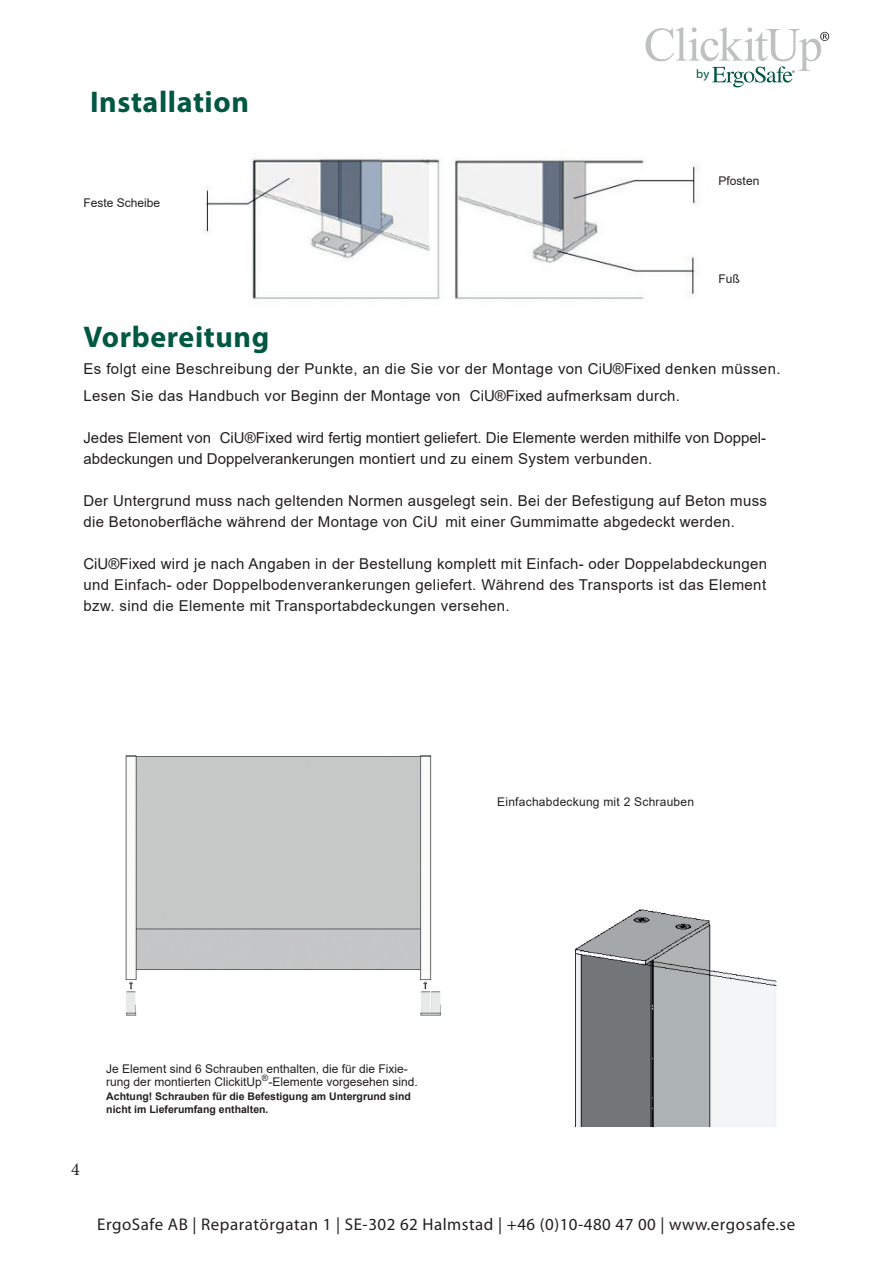
<style>
.page{position:relative;width:893px;height:1263px;background:#fff}
.page>*{position:absolute;margin:0;border:0;box-sizing:border-box;transform-origin:0 0}
.t1{font:700 30px "Myriad Pro";letter-spacing:.02em;color:#005842}
.t2{font:18px "Minion Pro";color:#231f20}
.t3{font:16.95px "Myriad";letter-spacing:.03em;color:#231f20}
.t4{font:15px/21px "Arial";letter-spacing:.02em;color:#231f20}
.t5{font:15px/21px "Arial";color:#231f20}
.t6{font:12.6px "Myriad Pro";color:#005842}
.t7{font:12px/13.5px "Arial";color:#231f20}
.t8{font:12px "Arial";letter-spacing:.02em;color:#231f20}
.t9{font:700 10.5px/13.5px "Arial";color:#231f20}
</style>
<div class="page">
<svg style="left:645px;top:27px;width:184px;height:60px"></svg>
<img style="left:202px;top:157px;width:496px;height:143px">
<img style="left:125px;top:755px;width:317px;height:261px">
<img style="left:575px;top:909px;width:202px;height:218px">
<h1 class="t1" style="left:90px;top:82px;width:160px">Installation</h1>
<p class="t7" style="left:83px;top:196px;width:78px">Feste Scheibe</p>
<p class="t6" style="left:696px;top:66px;width:14px">by</p>
<p class="t7" style="left:719px;top:174px;width:42px">Pfosten</p>
<p class="t7" style="left:719px;top:272px;width:23px">Fuß</p>
<h1 class="t1" style="left:83px;top:318px;width:187px">Vorbereitung</h1>
<p class="t4" style="left:83px;top:355px;width:699px;line-height:27px">Es folgt eine Beschreibung der Punkte, an die Sie vor der Montage von CiU®Fixed denken müssen.<br>Lesen Sie das Handbuch vor Beginn der Montage von CiU®Fixed aufmerksam durch.</p>
<p class="t5" style="left:83px;top:427px;width:684px">Jedes Element von CiU®Fixed wird fertig montiert geliefert. Die Elemente werden mithilfe von Doppel&shy;abdeckungen und Doppelverankerungen montiert und zu einem System verbunden.</p>
<p class="t4" style="left:83px;top:490px;width:685px">Der Untergrund muss nach geltenden Normen ausgelegt sein. Bei der Befestigung auf Beton muss die Betonoberfläche während der Montage von CiU mit einer Gummimatte abgedeckt werden.</p>
<p class="t4" style="left:83px;top:553px;width:685px;text-align:justify">CiU®Fixed wird je nach Angaben in der Bestellung komplett mit Einfach- oder Doppelabdeckungen und Einfach- oder Doppelbodenverankerungen geliefert. Während des Transports ist das Element bzw. sind die Elemente mit Transportabdeckungen versehen.</p>
<p class="t8" style="left:497px;top:794px;width:198px">Einfachabdeckung mit 2 Schrauben</p>
<p class="t7" style="left:106px;top:1061px;width:313px">Je Element sind 6 Schrauben enthalten, die für die Fixie&shy;rung der montierten ClickitUp<sup>®</sup>-Elemente vorgesehen sind.</p>
<p class="t9" style="left:106px;top:1089px;width:306px">Achtung! Schrauben für die Befestigung am Untergrund sind nicht im Lieferumfang enthalten.</p>
<p class="t2" style="left:71px;top:1157px;width:10px">4</p>
<p class="t3" style="left:97px;top:1216px;width:700px">ErgoSafe AB | Reparatörgatan 1 | SE-302 62 Halmstad | +46 (0)10-480 47 00 | www.ergosafe.se</p>
</div>
